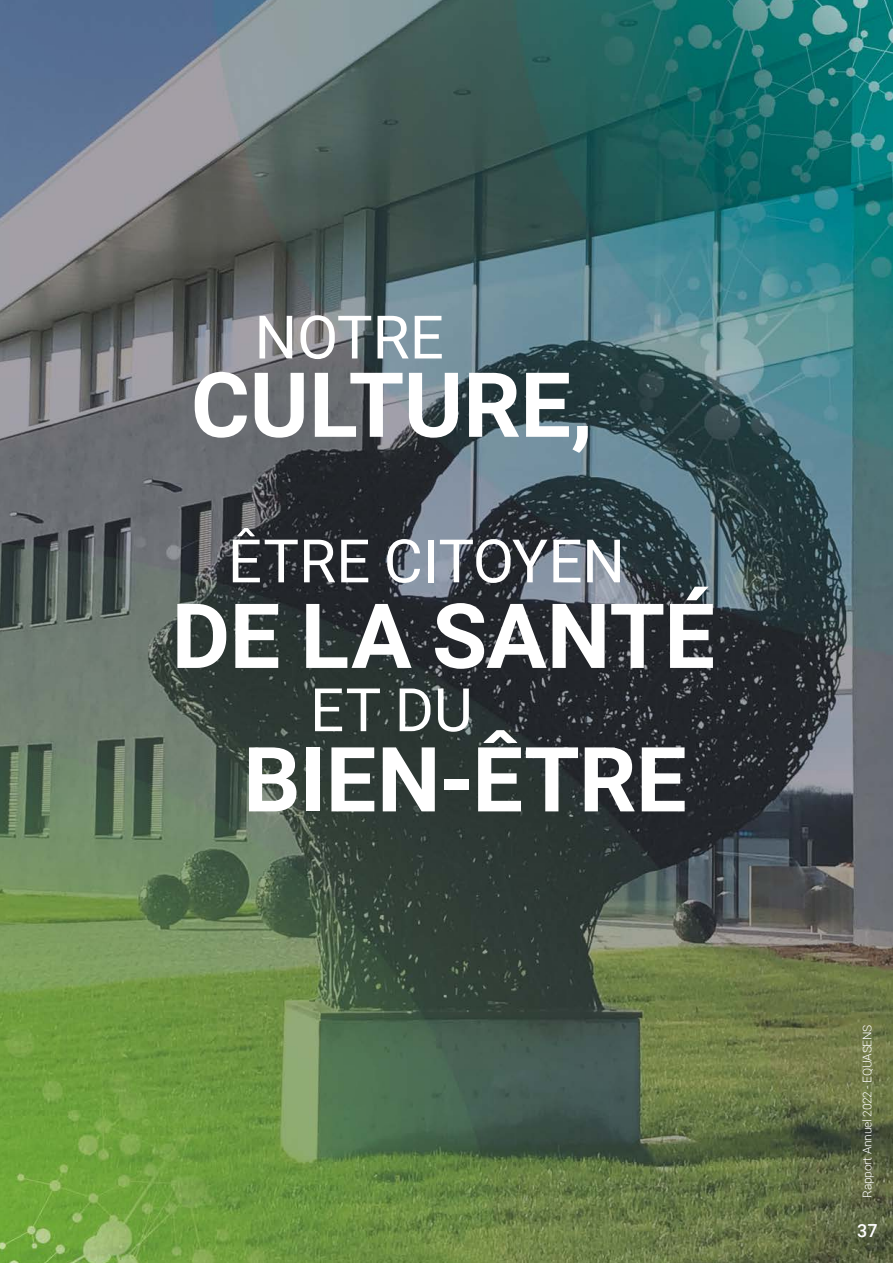
<style>
.page{position:relative;width:893px;height:1263px;background:#fff}
.page>*{position:absolute;margin:0;border:0;box-sizing:border-box;transform-origin:0 0}
.t1{font:700 90px/143.4px "Roboto";letter-spacing:-.005em;color:#fff;text-align:center}
.t2{font:60px "Roboto";letter-spacing:-.005em;color:#fff}
.t3{font:500 18px "Roboto";color:#fff}
.t4{font:300 12px "Roboto";letter-spacing:-.02em;color:#fff}
</style>
<div class="page">
<img style="left:0;top:0;width:893px;height:1263px">
<h2 class="t2" style="left:255px;top:295px;width:191px">NOTRE</h2>
<h1 class="t1" style="left:191px;top:330px;width:403px">CULTURE,</h1>
<h2 class="t2" style="left:228px;top:519px;width:399px">ÊTRE CITOYEN</h2>
<h1 class="t1" style="left:172px;top:561px;width:545px">DE LA SANTÉ<br>BIEN-ÊTRE</h1>
<h2 class="t2" style="left:310px;top:668px;width:164px">ET DU</h2>
<p class="t4" style="left:859px;top:1197px;width:174px;rotate:-90deg">Rapport Annuel 2022 - EQUASENS</p>
<h3 class="t3" style="left:857px;top:1218px;width:22px">37</h3>
</div>
